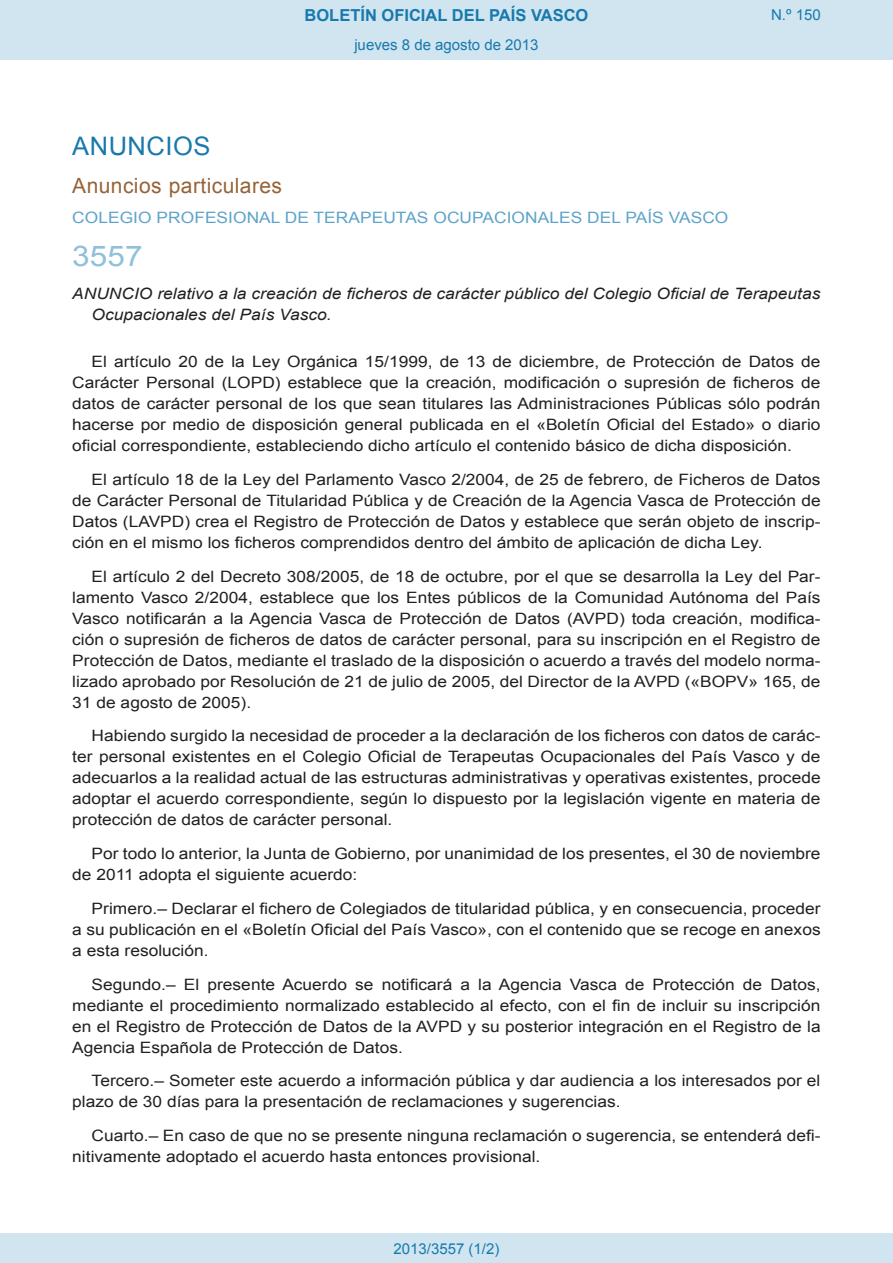
<style>
.page{position:relative;width:893px;height:1263px;background:#fff}
.page>*{position:absolute;margin:0;border:0;box-sizing:border-box;transform-origin:0 0}
.BOPVOrden{font:28.5px "Arial";color:#90c0db;scale:1.11 1}
.BOPVSeccion{font:25.5px "Arial";letter-spacing:.02em;color:#1879ad}
.BOPVSubseccion{font:21px "Arial";letter-spacing:.02em;color:#956338}
.t1{font:700 16.5px "Arial";color:#1879ad}
.BOPVDetalle{font:15.6px/21px "Arial";color:#231f20;text-align:justify;scale:1.11 1}
.BOPVTitulo{font:italic 15.6px/21px "Arial";color:#231f20;scale:1.11 1}
.BOPVOrganismo{font:15.6px "Arial";letter-spacing:.005em;color:#5ea4ca;scale:1.11 1}
.Paginacion_Centro{font:15px "Arial";color:#1879ad}
</style>
<div class="page">
<div style="left:0;top:0;width:893px;height:60px;background:#d0e5f0"></div>
<div style="left:0;top:1233px;width:893px;height:30px;background:#d0e5f0"></div>
<p class="t1" style="left:305px;top:4px;width:285px">BOLETÍN OFICIAL DEL PAÍS VASCO</p>
<p class="Paginacion_Centro" style="left:354px;top:35px;width:186px">jueves 8 de agosto de 2013</p>
<p class="Paginacion_Centro" style="left:771px;top:5px;width:51px">N.º 150</p>
<p class="BOPVSeccion" style="left:72px;top:129px;width:140px">ANUNCIOS</p>
<p class="BOPVSubseccion" style="left:72px;top:171px;width:211px">Anuncios particulares</p>
<p class="BOPVOrganismo" style="left:72px;top:207px;width:593px">COLEGIO PROFESIONAL DE TERAPEUTAS OCUPACIONALES DEL PAÍS VASCO</p>
<p class="BOPVOrden" style="left:72px;top:237px;width:65px">3557</p>
<p class="BOPVTitulo" style="left:92px;top:284px;width:658px;text-indent:-19px">ANUNCIO relativo a la creación de ficheros de carácter público del Colegio Oficial de Terapeutas<br>Ocupacionales del País Vasco.</p>
<p class="BOPVDetalle" style="left:72px;top:351px;width:676px;text-indent:19px">El artículo 20 de la Ley Orgánica 15/1999, de 13 de diciembre, de Protección de Datos de Carácter Personal (LOPD) establece que la creación, modificación o supresión de ficheros de datos de carácter personal de los que sean titulares las Administraciones Públicas sólo podrán hacerse por medio de disposición general publicada en el «Boletín Oficial del Estado» o diario oficial correspondiente, estableciendo dicho artículo el contenido básico de dicha disposición.</p>
<p class="BOPVDetalle" style="left:72px;top:469px;width:676px;text-indent:19px">El artículo 18 de la Ley del Parlamento Vasco 2/2004, de 25 de febrero, de Ficheros de Datos de Carácter Personal de Titularidad Pública y de Creación de la Agencia Vasca de Protección de Datos (LAVPD) crea el Registro de Protección de Datos y establece que serán objeto de inscrip&shy;ción en el mismo los ficheros comprendidos dentro del ámbito de aplicación de dicha Ley.</p>
<p class="BOPVDetalle" style="left:72px;top:566px;width:676px;text-indent:19px">El artículo 2 del Decreto 308/2005, de 18 de octubre, por el que se desarrolla la Ley del Par&shy;lamento Vasco 2/2004, establece que los Entes públicos de la Comunidad Autónoma del País Vasco notificarán a la Agencia Vasca de Protección de Datos (AVPD) toda creación, modifica&shy;ción o supresión de ficheros de datos de carácter personal, para su inscripción en el Registro de Protección de Datos, mediante el traslado de la disposición o acuerdo a través del modelo norma&shy;lizado aprobado por Resolución de 21 de julio de 2005, del Director de la AVPD («BOPV» 165, de 31 de agosto de 2005).</p>
<p class="BOPVDetalle" style="left:72px;top:725px;width:676px;text-indent:19px">Habiendo surgido la necesidad de proceder a la declaración de los ficheros con datos de carác&shy;ter personal existentes en el Colegio Oficial de Terapeutas Ocupacionales del País Vasco y de adecuarlos a la realidad actual de las estructuras administrativas y operativas existentes, procede adoptar el acuerdo correspondiente, según lo dispuesto por la legislación vigente en materia de protección de datos de carácter personal.</p>
<p class="BOPVDetalle" style="left:72px;top:843px;width:676px;text-indent:19px">Por todo lo anterior, la Junta de Gobierno, por unanimidad de los presentes, el 30 de noviembre de 2011 adopta el siguiente acuerdo:</p>
<p class="BOPVDetalle" style="left:72px;top:898px;width:676px;text-indent:19px">Primero.– Declarar el fichero de Colegiados de titularidad pública, y en consecuencia, proceder a su publicación en el «Boletín Oficial del País Vasco», con el contenido que se recoge en anexos a esta resolución.</p>
<p class="BOPVDetalle" style="left:72px;top:974px;width:676px;text-indent:19px">Segundo.– El presente Acuerdo se notificará a la Agencia Vasca de Protección de Datos, mediante el procedimiento normalizado establecido al efecto, con el fin de incluir su inscripción en el Registro de Protección de Datos de la AVPD y su posterior integración en el Registro de la Agencia Española de Protección de Datos.</p>
<p class="BOPVDetalle" style="left:72px;top:1070px;width:675px;text-indent:19px">Tercero.– Someter este acuerdo a información pública y dar audiencia a los interesados por el plazo de 30 días para la presentación de reclamaciones y sugerencias.</p>
<p class="BOPVDetalle" style="left:72px;top:1125px;width:676px;text-indent:19px">Cuarto.– En caso de que no se presente ninguna reclamación o sugerencia, se entenderá defi&shy;nitivamente adoptado el acuerdo hasta entonces provisional.</p>
<p class="Paginacion_Centro" style="left:393px;top:1238px;width:107px">2013/3557 (1/2)</p>
</div>
